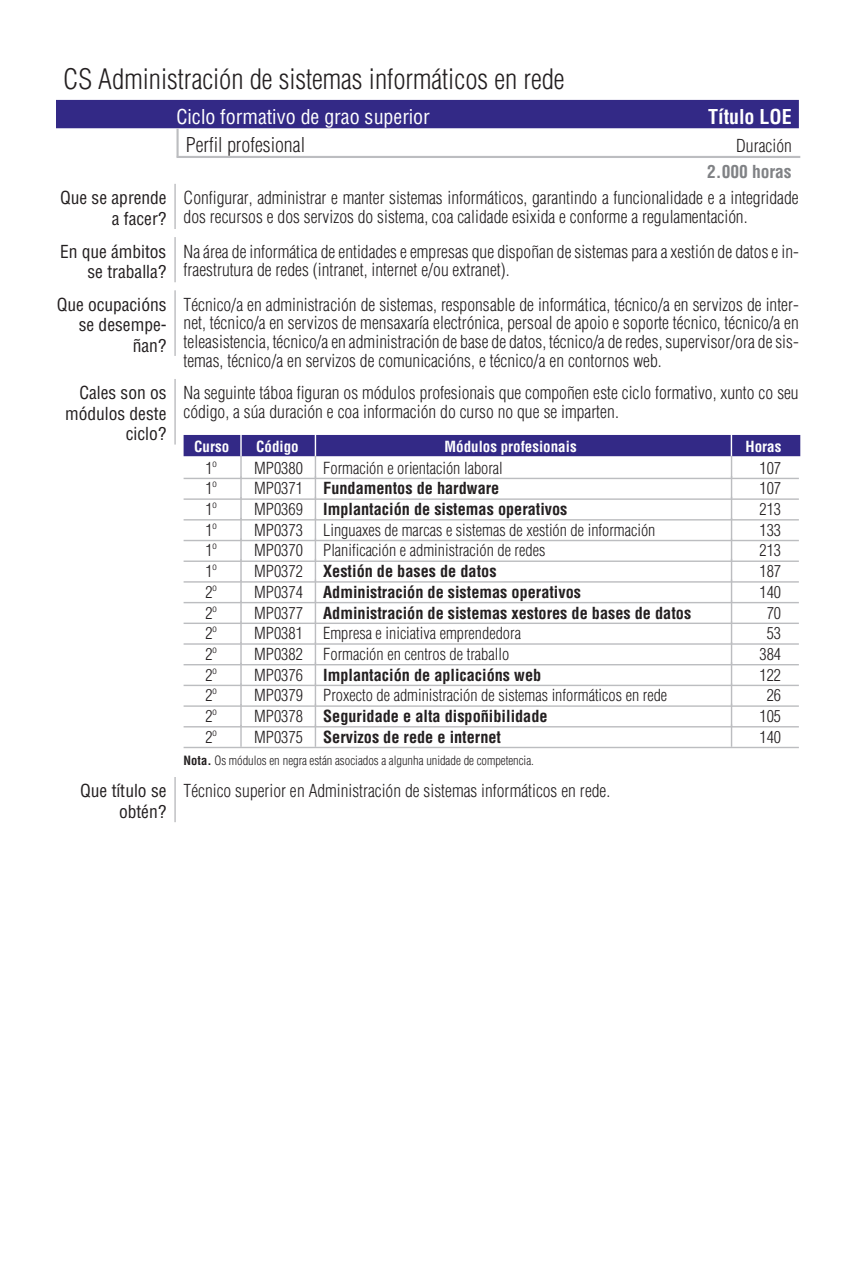
<style>
.page{position:relative;width:857px;height:1282px;background:#fff}
.page>*{position:absolute;margin:0;border:0;box-sizing:border-box;transform-origin:0 0}
.t1{font:300 condensed 27.5px "Helvetica";color:#231f20}
.t2{font:condensed 20px "Helvetica";letter-spacing:-.005em;color:#fff}
.t3{font:300 condensed 20px "Helvetica";letter-spacing:.005em;color:#231f20}
.t4{font:700 condensed 20px "Helvetica";letter-spacing:-.005em;color:#fff}
.t5{font:300 condensed 17.5px/18.5px "Helvetica";color:#231f20}
.t6{font:condensed 17.5px/20.5px "Helvetica";letter-spacing:-.005em;color:#231f20;text-align:right}
.t7{font:700 condensed 17.5px "Helvetica";letter-spacing:-.005em;color:#808285}
.t8{font:300 condensed 16.25px "Helvetica";color:#231f20}
.t9{font:700 condensed 16.25px "Helvetica";color:#231f20}
.t10{font:700 condensed 15px "Helvetica";color:#fff}
.t11{font:300 condensed 12.5px "Helvetica";letter-spacing:-.005em;color:#231f20}
.s1{font-weight:300}
.s2{font-weight:700}
</style>
<div class="page">
<div style="left:56px;top:100px;width:743px;height:28px;background:#332986"></div>
<hr style="left:176px;top:128px;width:3px;height:28px;background:#bcbdc0">
<hr style="left:176px;top:156px;width:624px;height:2px;background:#bcbdc0">
<hr style="left:174px;top:184px;width:2px;height:45px;background:#bcbdc0">
<hr style="left:174px;top:237px;width:2px;height:45px;background:#bcbdc0">
<hr style="left:174px;top:290px;width:2px;height:66px;background:#bcbdc0">
<hr style="left:174px;top:379px;width:2px;height:65px;background:#bcbdc0">
<div style="left:184px;top:435px;width:616px;height:21px;background:#332986"></div>
<hr style="left:240px;top:432px;width:2px;height:24px;background:#fff">
<hr style="left:184px;top:478px;width:615px;height:1px;background:#bcbdc0">
<hr style="left:240px;top:456px;width:2px;height:22px;background:#bcbdc0">
<hr style="left:184px;top:498px;width:615px;height:2px;background:#bcbdc0">
<hr style="left:240px;top:476px;width:2px;height:22px;background:#bcbdc0">
<hr style="left:184px;top:519px;width:615px;height:1px;background:#bcbdc0">
<hr style="left:240px;top:497px;width:2px;height:22px;background:#bcbdc0">
<hr style="left:184px;top:540px;width:615px;height:1px;background:#bcbdc0">
<hr style="left:240px;top:518px;width:2px;height:22px;background:#bcbdc0">
<hr style="left:184px;top:560px;width:615px;height:2px;background:#bcbdc0">
<hr style="left:240px;top:538px;width:2px;height:22px;background:#bcbdc0">
<hr style="left:184px;top:581px;width:615px;height:2px;background:#bcbdc0">
<hr style="left:240px;top:559px;width:2px;height:22px;background:#bcbdc0">
<hr style="left:184px;top:602px;width:615px;height:1px;background:#bcbdc0">
<hr style="left:240px;top:580px;width:2px;height:22px;background:#bcbdc0">
<hr style="left:184px;top:622px;width:615px;height:2px;background:#bcbdc0">
<hr style="left:240px;top:601px;width:2px;height:21px;background:#bcbdc0">
<hr style="left:184px;top:643px;width:615px;height:2px;background:#bcbdc0">
<hr style="left:240px;top:621px;width:2px;height:22px;background:#bcbdc0">
<hr style="left:184px;top:664px;width:615px;height:1px;background:#bcbdc0">
<hr style="left:240px;top:642px;width:2px;height:22px;background:#bcbdc0">
<hr style="left:184px;top:685px;width:615px;height:1px;background:#bcbdc0">
<hr style="left:240px;top:663px;width:2px;height:22px;background:#bcbdc0">
<hr style="left:184px;top:705px;width:615px;height:2px;background:#bcbdc0">
<hr style="left:240px;top:683px;width:2px;height:22px;background:#bcbdc0">
<hr style="left:184px;top:726px;width:615px;height:1px;background:#bcbdc0">
<hr style="left:240px;top:704px;width:2px;height:22px;background:#bcbdc0">
<hr style="left:184px;top:747px;width:615px;height:1px;background:#bcbdc0">
<hr style="left:240px;top:725px;width:2px;height:22px;background:#bcbdc0">
<svg style="left:315px;top:435px;width:1px;height:312px"></svg>
<svg style="left:731px;top:435px;width:1px;height:312px"></svg>
<hr style="left:174px;top:777px;width:2px;height:45px;background:#bcbdc0">
<h1 class="t1" style="left:63px;top:69px;width:503px">CS Administración de sistemas informáticos en rede</h1>
<p class="t2" style="left:176px;top:109px;width:255px">Ciclo formativo de grao superior</p>
<p class="t4" style="left:708px;top:109px;width:85px">Título LOE</p>
<p class="t3" style="left:186px;top:137px;width:121px">Perfil profesional</p>
<p class="t5" style="left:736px;top:138px;width:57px">Duración</p>
<p class="t7" style="left:707px;top:164px;width:86px">2.000 horas</p>
<p class="t6" style="left:60px;top:190px;width:108px">Que se apren de a fa cer?</p>
<p class="t5" style="left:184px;top:191px;width:616px">Con fi gu rar, ad mi nis trar e man ter sis te mas in for má ti cos, ga ran tin do a fun cio na li da de e a in te gri da de dos re cur sos e dos ser vi zos do sis te ma, coa ca li da de esi xi da e con for me a re gu la men ta ción.</p>
<p class="t6" style="left:60px;top:243px;width:108px">En que ám bi tos se tra ba lla?</p>
<p class="t5" style="left:184px;top:244px;width:617px">Na área de infor má ti ca de en ti da des e em pre sas que dis po ñan de sis te mas pa ra a xes tión de da tos e in&shy;fraes tru tu ra de re des (in tra net, in ter net e/ou ex tra net).</p>
<p class="t6" style="left:57px;top:296px;width:111px">Que ocu pa cións se de sem pe - ñan?</p>
<p class="t5" style="left:184px;top:297px;width:617px;text-align:justify">Téc ni co/a en ad mi nis tra ción de sis te mas, res pon sa ble de in for má ti ca, téc ni co/a en ser vi zos de in ter - net, téc ni co/a en ser vi zos de men sa xa ría elec tró ni ca, per soal de apoio e so por te téc ni co, téc ni co/a en te lea sis ten cia, téc ni co/a en ad mi nis tra ción de ba se de da tos, téc ni co/a de re des, su per vi sor/ora de sis - te mas, téc ni co/a en ser vi zos de co mu ni ca cións, e téc ni co/a en con tor nos web.</p>
<p class="t6" style="left:65px;top:385px;width:103px">Ca les son os mó du los des te ci clo?</p>
<p class="t5" style="left:184px;top:386px;width:616px">Na seguinte táboa figuran os módulos profesionais que compoñen este ciclo formativo, xunto co seu código, a súa duración e coa información do curso no que se imparten.</p>
<p class="t10" style="left:194px;top:441px;width:36px">Curso</p>
<p class="t10" style="left:256px;top:441px;width:44px">Código</p>
<p class="t10" style="left:444px;top:441px;width:134px">Módulos profesionais</p>
<p class="t10" style="left:745px;top:441px;width:37px">Horas</p>
<p class="t8" style="left:205px;top:461px;width:13px">1º</p>
<p class="t8" style="left:254px;top:461px;width:250px">MP0380 Formación e orientación laboral</p>
<p class="t8" style="left:759px;top:461px;width:23px">107</p>
<p class="t8" style="left:205px;top:482px;width:13px">1º</p>
<p class="t9" style="left:254px;top:482px;width:247px"><span class="s1">MP0371</span> Fundamentos de hardware</p>
<p class="t8" style="left:759px;top:482px;width:23px">107</p>
<p class="t8" style="left:205px;top:503px;width:13px">1º</p>
<p class="t9" style="left:254px;top:503px;width:315px"><span class="s1">MP0369</span> Implantación de sistemas operativos</p>
<p class="t8" style="left:759px;top:503px;width:23px">213</p>
<p class="t8" style="left:205px;top:523px;width:13px">1º</p>
<p class="t8" style="left:254px;top:523px;width:403px">MP0373 Linguaxes de marcas e sistemas de xestión de información</p>
<p class="t8" style="left:759px;top:523px;width:23px">133</p>
<p class="t8" style="left:205px;top:544px;width:13px">1º</p>
<p class="t8" style="left:254px;top:544px;width:293px">MP0370 Planificación e administración de redes</p>
<p class="t8" style="left:759px;top:544px;width:23px">213</p>
<p class="t8" style="left:205px;top:565px;width:13px">1º</p>
<p class="t9" style="left:254px;top:565px;width:244px"><span class="s1">MP0372</span> Xestión de bases de datos</p>
<p class="t8" style="left:759px;top:565px;width:23px">187</p>
<p class="t8" style="left:205px;top:586px;width:13px">2º</p>
<p class="t9" style="left:254px;top:586px;width:328px"><span class="s1">MP0374</span> Administración de sistemas operativos</p>
<p class="t8" style="left:759px;top:586px;width:23px">140</p>
<p class="t8" style="left:205px;top:606px;width:13px">2º</p>
<p class="t9" style="left:254px;top:606px;width:438px"><span class="s1">MP0377</span> Administración de sistemas xestores de bases de datos</p>
<p class="t8" style="left:766px;top:606px;width:16px">70</p>
<p class="t8" style="left:205px;top:627px;width:13px">2º</p>
<p class="t8" style="left:254px;top:627px;width:268px">MP0381 Empresa e iniciativa emprendedora</p>
<p class="t8" style="left:766px;top:627px;width:16px">53</p>
<p class="t8" style="left:205px;top:648px;width:13px">2º</p>
<p class="t8" style="left:254px;top:648px;width:256px">MP0382 Formación en centros de traballo</p>
<p class="t8" style="left:759px;top:648px;width:23px">384</p>
<p class="t8" style="left:205px;top:668px;width:13px">2º</p>
<p class="t9" style="left:254px;top:668px;width:289px"><span class="s1">MP0376</span> Implantación de aplicacións web</p>
<p class="t8" style="left:759px;top:668px;width:23px">122</p>
<p class="t8" style="left:205px;top:689px;width:13px">2º</p>
<p class="t8" style="left:254px;top:689px;width:414px">MP0379 Proxecto de administración de sistemas informáticos en rede</p>
<p class="t8" style="left:766px;top:689px;width:16px">26</p>
<p class="t8" style="left:205px;top:710px;width:13px">2º</p>
<p class="t9" style="left:254px;top:710px;width:295px"><span class="s1">MP0378</span> Seguridade e alta dispoñibilidade</p>
<p class="t8" style="left:759px;top:710px;width:23px">105</p>
<p class="t8" style="left:205px;top:730px;width:13px">2º</p>
<p class="t9" style="left:254px;top:730px;width:248px"><span class="s1">MP0375</span> Servizos de rede e internet</p>
<p class="t8" style="left:759px;top:730px;width:23px">140</p>
<p class="t11" style="left:184px;top:755px;width:352px"><span class="s2">Nota.</span> Os módulos en negra están asociados a algunha unidade de competencia.</p>
<p class="t6" style="left:80px;top:783px;width:88px">Que tí tu lo se ob tén?</p>
<p class="t5" style="left:184px;top:784px;width:428px">Técnico superior en Administración de sistemas informáticos en rede.</p>
</div>
